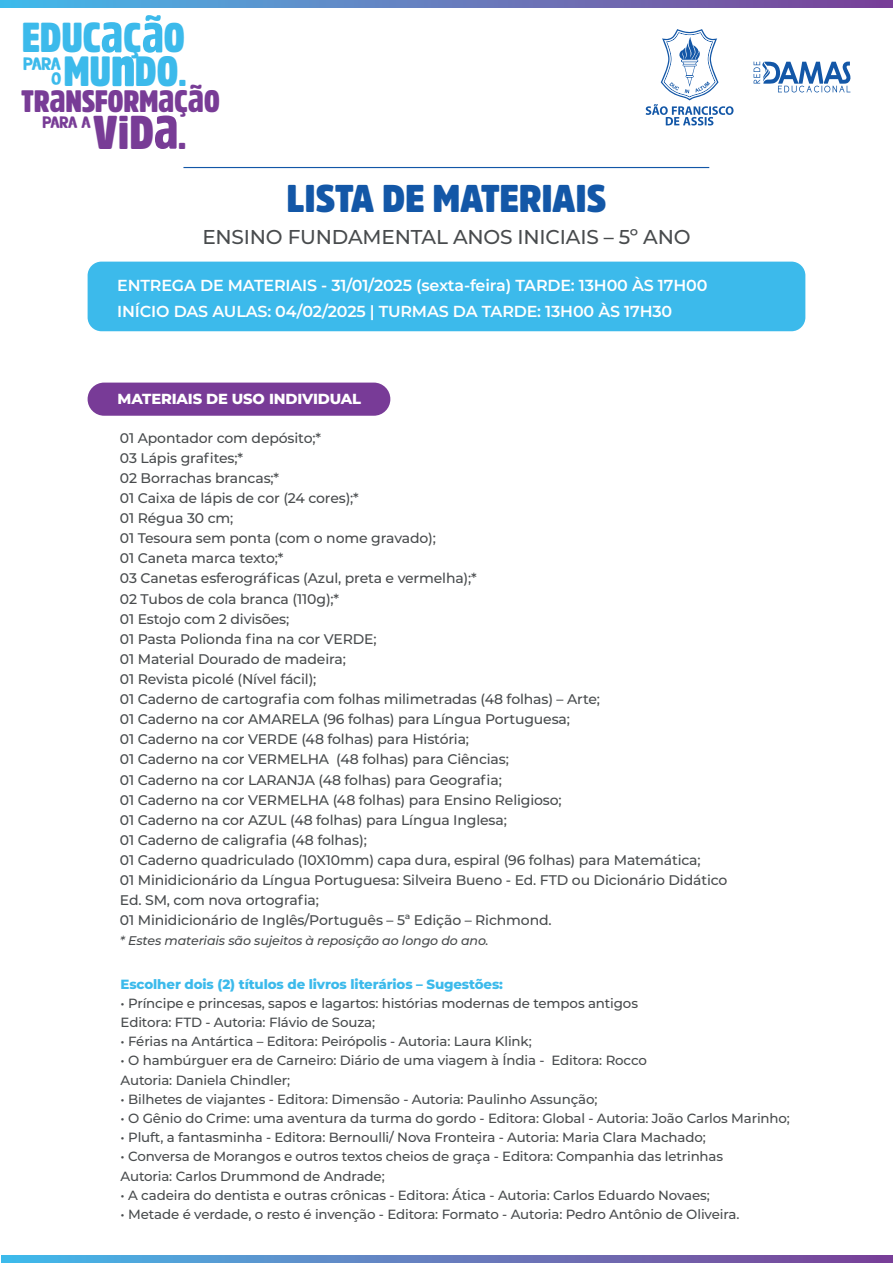
<style>
.page{position:relative;width:893px;height:1263px;background:#fff}
.page>*{position:absolute;margin:0;border:0;box-sizing:border-box;transform-origin:0 0}
.t1{font:900 46.95px "Amsi Pro Cond";color:#783c96}
.t2{font:900 41.85px "Amsi Pro Cond";color:#3cbaeb}
.t3{font:900 41.4px "Amsi Pro Cond";color:#3cbaeb}
.t4{font:900 38.25px "Amsi Pro Narw";letter-spacing:-.01em;color:#1357a7}
.t5{font:900 30.75px "Amsi Pro Cond";letter-spacing:-.01em;color:#783c96}
.t6{font:500 20.1px "Montserrat";letter-spacing:-.01em;color:#484b4d}
.t7{font:18.15px/15.1px "DK Magical Brush";color:#3cbaeb;text-align:right}
.t8{font:16.8px "DK Magical Brush";color:#783c96}
.t9{font:600 15.9px/25.8px "Montserrat";letter-spacing:-.01em;color:#fff}
.t10{font:800 14.55px "Montserrat";letter-spacing:-.01em;color:#fff}
.t11{font:500 13.95px/20.1px "Montserrat";letter-spacing:-.01em;color:#484b4d}
.t12{font:500 13.35px/19.2px "Montserrat";letter-spacing:-.01em;color:#484b4d}
.t13{font:800 13.35px "Montserrat";letter-spacing:-.01em;color:#3cbaeb}
.t14{font:italic 500 12.6px "Montserrat";letter-spacing:-.01em;color:#484b4d}
.s1{font-size:54.3px}
.s2{font-size:40.8px}
.s3{font-size:53.55px}
.s4{font-size:39.3px}
.s5{font-size:59.55px}
.s6{font-size:36.15px}
.s7{font-size:52.95px}
</style>
<div class="page">
<div style="left:88px;top:262px;width:717px;height:69px;background:#3cbaeb;border-radius:14px"></div>
<div style="left:88px;top:383px;width:302px;height:33px;background:#783b97;border-radius:16px"></div>
<svg style="left:0;top:0;width:893px;height:8px;background:#637dbf"></svg>
<svg style="left:1px;top:1255px;width:892px;height:8px;background:#637dbf"></svg>
<svg style="left:754px;top:62px;width:97px;height:30px"></svg>
<svg style="left:646px;top:29px;width:87px;height:97px"></svg>
<hr style="left:183px;top:167px;width:526px;height:1px;background:#1357a7">
<h3 class="t3" style="left:22px;top:9px;width:165px">EDUC<span class="s1">a</span><span class="s2">Ç</span><span class="s3">ã</span><span class="s2">O</span></h3>
<h3 class="t5" style="left:21px;top:80px;width:200px">TR<span class="s4">a</span>NSFORM<span class="s4">a</span>Ç<span class="s4">ã</span>O</h3>
<h1 class="t1" style="left:93px;top:100px;width:94px">ViD<span class="s5">a</span><span class="s6">.</span></h1>
<h2 class="t2" style="left:63px;top:43px;width:124px">MU<span class="s7">n</span>DO<span class="s6">.</span></h2>
<h3 class="t7" style="left:23px;top:56px;width:40px">PARA<br>O</h3>
<p class="t8" style="left:43px;top:113px;width:50px">PARA A</p>
<h3 class="t4" style="left:287px;top:173px;width:321px">LISTA DE MATERIAIS</h3>
<h3 class="t6" style="left:202px;top:223px;width:490px">ENSINO FUNDAMENTAL ANOS INICIAIS – 5º ANO</h3>
<p class="t9" style="left:117px;top:272px;width:592px">ENTREGA DE MATERIAIS - 31/01/2025 (sexta-feira) TARDE: 13H00 ÀS 17H00<br>INÍCIO DAS AULAS: 04/02/2025 | TURMAS DA TARDE: 13H00 ÀS 17H30</p>
<p class="t10" style="left:118px;top:388px;width:245px">MATERIAIS DE USO INDIVIDUAL</p>
<p class="t11" style="left:120px;top:427px;width:609px">01 Apontador com depósito;*<br>03 Lápis grafites;*<br>02 Borrachas brancas;*<br>01 Caixa de lápis de cor (24 cores);*<br>01 Régua 30 cm;<br>01 Tesoura sem ponta (com o nome gravado);<br>01 Caneta marca texto;*<br>03 Canetas esferográficas (Azul, preta e vermelha);*<br>02 Tubos de cola branca (110g);*<br>01 Estojo com 2 divisões;<br>01 Pasta Polionda fina na cor VERDE;<br>01 Material Dourado de madeira;<br>01 Revista picolé (Nível fácil);<br>01 Caderno de cartografia com folhas milimetradas (48 folhas) – Arte;<br>01 Caderno na cor AMARELA (96 folhas) para Língua Portuguesa;<br>01 Caderno na cor VERDE (48 folhas) para História;<br>01 Caderno na cor VERMELHA (48 folhas) para Ciências;<br>01 Caderno na cor LARANJA (48 folhas) para Geografia;<br>01 Caderno na cor VERMELHA (48 folhas) para Ensino Religioso;<br>01 Caderno na cor AZUL (48 folhas) para Língua Inglesa;<br>01 Caderno de caligrafia (48 folhas);<br>01 Caderno quadriculado (10X10mm) capa dura, espiral (96 folhas) para Matemática;<br>01 Minidicionário da Língua Portuguesa: Silveira Bueno - Ed. FTD ou Dicionário Didático Ed. SM, com nova ortografia;<br>01 Minidicionário de Inglês/Português – 5ª Edição – Richmond.</p>
<p class="t14" style="left:120px;top:932px;width:370px">* Estes materiais são sujeitos à reposição ao longo do ano.</p>
<p class="t13" style="left:121px;top:974px;width:384px">Escolher dois (2) títulos de livros literários – Sugestões:</p>
<p class="t12" style="left:121px;top:993px;width:519px">• Príncipe e princesas, sapos e lagartos: histórias modernas de tempos antigos<br>Editora: FTD - Autoria: Flávio de Souza;</p>
<p class="t12" style="left:121px;top:1031px;width:413px">• Férias na Antártica – Editora: Peirópolis - Autoria: Laura Klink;</p>
<p class="t12" style="left:121px;top:1050px;width:528px">• O hambúrguer era de Carneiro: Diário de uma viagem à Índia - Editora: Rocco<br>Autoria: Daniela Chindler;</p>
<p class="t12" style="left:121px;top:1089px;width:478px">• Bilhetes de viajantes - Editora: Dimensão - Autoria: Paulinho Assunção;</p>
<p class="t12" style="left:121px;top:1108px;width:671px">• O Gênio do Crime: uma aventura da turma do gordo - Editora: Global - Autoria: João Carlos Marinho;</p>
<p class="t12" style="left:121px;top:1127px;width:587px">• Pluft, a fantasminha - Editora: Bernoulli/ Nova Fronteira - Autoria: Maria Clara Machado;</p>
<p class="t12" style="left:121px;top:1146px;width:604px">• Conversa de Morangos e outros textos cheios de graça - Editora: Companhia das letrinhas<br>Autoria: Carlos Drummond de Andrade;</p>
<p class="t12" style="left:121px;top:1185px;width:591px">• A cadeira do dentista e outras crônicas - Editora: Ática - Autoria: Carlos Eduardo Novaes;</p>
<p class="t12" style="left:121px;top:1204px;width:620px">• Metade é verdade, o resto é invenção - Editora: Formato - Autoria: Pedro Antônio de Oliveira.</p>
</div>
